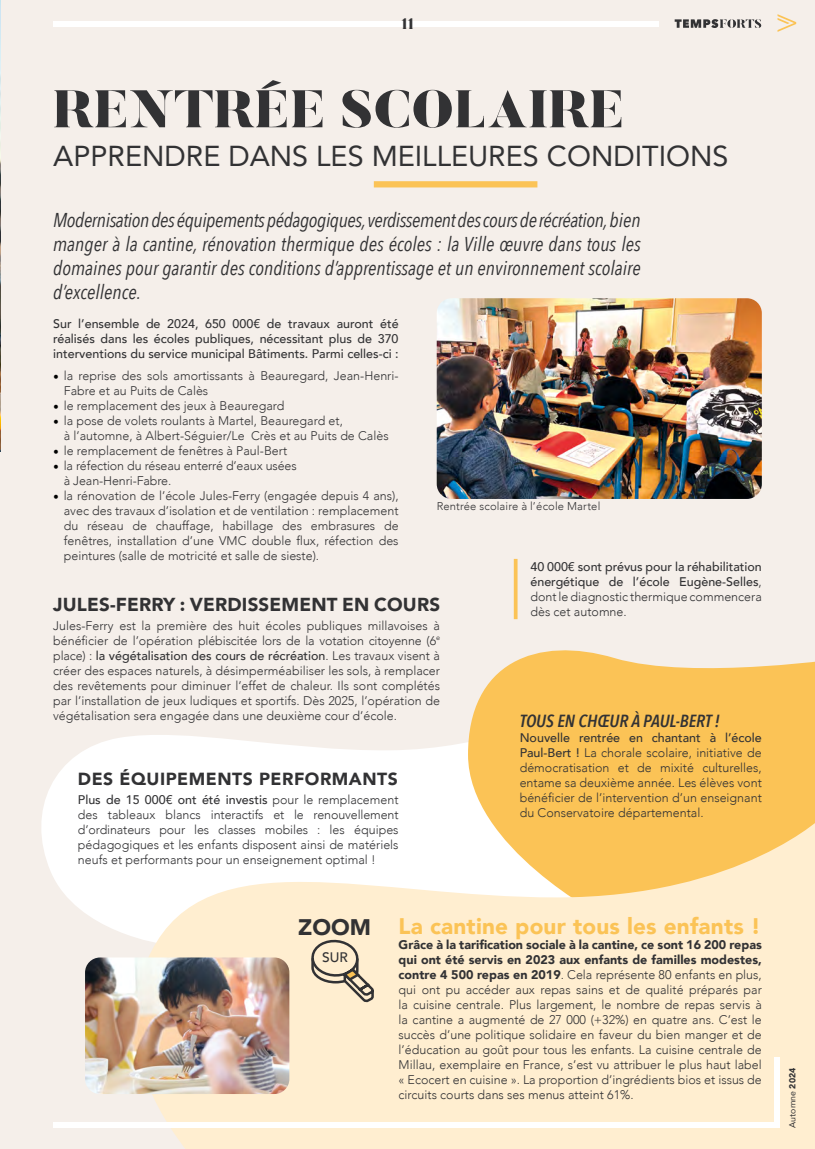
<style>
.page{position:relative;width:815px;height:1149px;background:#fff}
.page>*{position:absolute;margin:0;border:0;box-sizing:border-box;transform-origin:0 0}
.t1{font:900 52.5px "Butler";color:#323234}
.t2{font:28.75px "Avenir";color:#323234}
.t3{font:900 22.5px "Avenir";letter-spacing:.01em;color:#fbc356}
.t4{font:900 22.5px "Avenir";color:#323234}
.t5{font:italic 20px/24px "Avenir Next Condensed";color:#323234;text-align:justify}
.t6{font:900 18.75px "Avenir";letter-spacing:.01em;color:#323234}
.t7{font:900 17.5px "Avenir";letter-spacing:.03em;color:#323234}
.t8{font:italic 600 17.5px "Avenir Next Condensed";color:#323234}
.t9{font:900 15px "Butler Stencil";color:#323234}
.t10{font:500 13.75px "Avenir";color:#323234}
.t11{font:300 12.5px/15px "Avenir";color:#323234;text-align:justify}
.t12{font:500 12.5px/15px "Avenir";color:#323234;text-align:justify}
.t13{font:300 11.25px "Avenir";letter-spacing:.01em;color:#323234}
.t14{font:8.75px "Avenir";color:#323234}
.s1{font-family:"Minion Pro";font-weight:400;font-size:15px;color:#000}
.s2{font-weight:500}
.s3{font-weight:300}
.s4{font-weight:900}
</style>
<div class="page">
<div style="left:0;top:0;width:815px;height:1148px;background:#f5efea"></div>
<svg style="left:41px;top:735px;width:427px;height:175px;fill:#fff"></svg>
<svg style="left:468px;top:650px;width:347px;height:163px;fill:#fbc356"></svg>
<svg style="left:82px;top:813px;width:733px;height:335px;fill:#ffeed0"></svg>
<img style="left:0;top:0;width:1px;height:451px">
<div style="left:374px;top:181px;width:163px;height:6px;background:#fbc356"></div>
<svg style="left:306px;top:935px;width:70px;height:69px"></svg>
<svg style="left:514px;top:558px;width:4px;height:61px"></svg>
<img style="left:437px;top:298px;width:325px;height:201px">
<img style="left:85px;top:957px;width:204px;height:136px">
<div style="left:53px;top:1121px;width:727px;height:6px;background:#fff"></div>
<div style="left:53px;top:21px;width:605px;height:6px;background:#fff"></div>
<div style="left:774px;top:1056px;width:6px;height:71px;background:#fff"></div>
<svg style="left:675px;top:19px;width:87px;height:9px"></svg>
<svg style="left:778px;top:14px;width:18px;height:18px"></svg>
<p class="t9" style="left:401px;top:14px;width:14px">11</p>
<h1 class="t1" style="left:53px;top:76px;width:573px">RENTRÉE SCOLAIRE</h1>
<h2 class="t2" style="left:53px;top:133px;width:677px">APPRENDRE DANS LES MEILLEURES CONDITIONS</h2>
<p class="t5" style="left:53px;top:208px;width:589px">Modernisation des équipements pédagogiques, verdissement des cours de récréation, bien manger à la cantine, rénovation thermique des écoles : la Ville œuvre dans tous les domaines pour garantir des conditions d’apprentissage et un environnement scolaire d’excellence.</p>
<p class="t12" style="left:53px;top:315px;width:347px">Sur l’ensemble de 2024, 650 000€ de travaux auront été réalisés dans les écoles publiques, nécessitant plus de 370 interventions du service municipal Bâtiments. Parmi celles-ci :</p>
<p class="t11" style="left:64px;top:368px;width:336px;text-indent:-11px"><span class="s1">•</span> la reprise des sols amortissants à Beauregard, Jean-Henri-<br>Fabre et au Puits de Calès</p>
<p class="t11" style="left:53px;top:398px;width:233px"><span class="s1">•</span> le remplacement des jeux à Beauregard</p>
<p class="t11" style="left:64px;top:413px;width:326px;text-indent:-11px"><span class="s1">•</span> la pose de volets roulants à Martel, Beauregard et,<br>à l’automne, à Albert-Séguier/Le Crès et au Puits de Calès</p>
<p class="t11" style="left:53px;top:443px;width:236px"><span class="s1">•</span> le remplacement de fenêtres à Paul-Bert</p>
<p class="t11" style="left:64px;top:458px;width:234px;text-indent:-11px"><span class="s1">•</span> la réfection du réseau enterré d’eaux usées à Jean-Henri-Fabre.</p>
<p class="t11" style="left:64px;top:488px;width:336px;text-indent:-11px"><span class="s1">•</span> la rénovation de l’école Jules-Ferry (engagée depuis 4 ans), avec des travaux d’isolation et de ventilation : remplacement du réseau de chauffage, habillage des embrasures de fenêtres, installation d’une VMC double flux, réfection des peintures (salle de motricité et salle de sieste).</p>
<h3 class="t6" style="left:53px;top:588px;width:388px">JULES-FERRY : VERDISSEMENT EN COURS</h3>
<p class="t11" style="left:53px;top:617px;width:388px">Jules-Ferry est la première des huit écoles publiques millavoises à bénéficier de l’opération plébiscitée lors de la votation citoyenne (6<sup>e </sup>place) : <span class="s2">la végétalisation des cours de récréation</span>. Les travaux visent à créer des espaces naturels, à désimperméabiliser les sols, à remplacer des revêtements pour diminuer l’effet de chaleur. Ils sont complétés par l’installation de jeux ludiques et sportifs. Dès 2025, l’opération de végétalisation sera engagée dans une deuxième cour d’école.</p>
<p class="t13" style="left:437px;top:499px;width:165px">Rentrée scolaire à l’école Martel</p>
<p class="t12" style="left:530px;top:558px;width:233px">40 000€ sont prévus pour la réhabilitation énergétique de l’école Eugène-Selles<span class="s3">, dont le diagnostic thermique commencera dès cet automne.</span></p>
<h3 class="t8" style="left:520px;top:710px;width:202px">TOUS EN CHŒUR À PAUL-BERT !</h3>
<p class="t11" style="left:520px;top:730px;width:244px"><span class="s2">Nouvelle rentrée en chantant à l’école Paul-Bert !</span> La chorale scolaire, initiative de démocratisation et de mixité culturelles, entame sa deuxième année. Les élèves vont bénéficier de l’intervention d’un enseignant du Conservatoire départemental.</p>
<h3 class="t7" style="left:78px;top:763px;width:321px">DES ÉQUIPEMENTS PERFORMANTS</h3>
<p class="t11" style="left:78px;top:791px;width:322px"><span class="s2">Plus de 15 000€ ont été investis</span> pour le remplacement des tableaux blancs interactifs et le renouvellement d’ordinateurs pour les classes mobiles : les équipes pédagogiques et les enfants disposent ainsi de matériels neufs et performants pour un enseignement optimal !</p>
<h3 class="t4" style="left:298px;top:907px;width:74px">ZOOM</h3>
<p class="t10" style="left:322px;top:945px;width:27px">SUR</p>
<h3 class="t3" style="left:399px;top:906px;width:364px">La cantine pour tous les enfants !</h3>
<p class="t11" style="left:399px;top:936px;width:365px"><span class="s4">Grâce à la tarification sociale à la cantine, ce sont 16 200 repas qui ont été servis en 2023 aux enfants de familles modestes, contre 4 500 repas en 2019</span>. Cela représente 80 enfants en plus, qui ont pu accéder aux repas sains et de qualité préparés par la cuisine centrale. Plus largement, le nombre de repas servis à la cantine a augmenté de 27 000 (+32%) en quatre ans. C’est le succès d’une politique solidaire en faveur du bien manger et de l’éducation au goût pour tous les enfants. La cuisine centrale de Millau, exemplaire en France, s’est vu attribuer le plus haut label « Ecocert en cuisine ». La proportion d’ingrédients bios et issus de circuits courts dans ses menus atteint 61%.</p>
<p class="t14" style="left:785px;top:1127px;width:61px;rotate:-90deg">Automne <span class="s4">2024</span></p>
</div>
